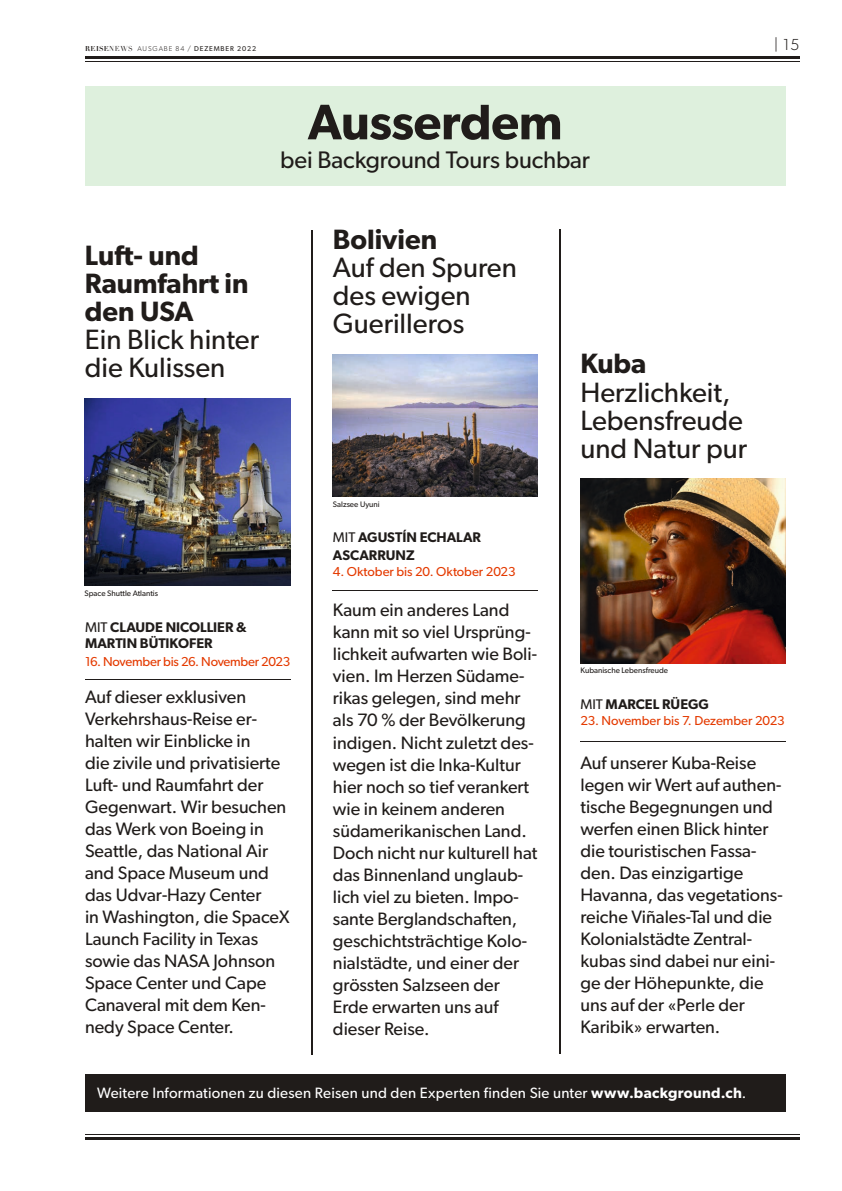
<style>
.page{position:relative;width:842px;height:1191px;background:#fff}
.page>*{position:absolute;margin:0;border:0;box-sizing:border-box;transform-origin:0 0}
.t1{font:600 50px "Gibson";letter-spacing:-.01em;color:#201c1a}
.t2{font:28px/28px "Gibson";color:#201c1a}
.t3{font:600 28px/28px "Gibson";color:#201c1a}
.t4{font:24px "Gibson";letter-spacing:-.005em;color:#201c1a}
.t5{font:18px/22px "Gibson";color:#201c1a}
.t6{font:300 16px "Gibson";color:#201c1a}
.t7{font:15px "Gibson";letter-spacing:.015em;color:#fff}
.t8{font:600 14px/16px "Gibson";color:#201c1a}
.t9{font:13px "Gibson";letter-spacing:-.015em;color:#e43a00}
.t10{font:8px "Gibson";color:#201c1a}
.t11{font:7px "Gibson";letter-spacing:.125em;color:#201c1a}
.s1{font-family:"Didot LT Pro";font-weight:700}
.s2{font-family:"Didot"}
.s3{font-weight:300}
.s4{font-weight:400}
.s5{font-weight:600}
</style>
<div class="page">
<hr style="left:85px;top:57px;width:714px;height:2px;background:#201c1a">
<hr style="left:85px;top:62px;width:714px;height:1px;background:#201c1a">
<hr style="left:85px;top:1137px;width:714px;height:2px;background:#201c1a">
<hr style="left:85px;top:1134px;width:714px;height:1px;background:#201c1a">
<div style="left:85px;top:1074px;width:700px;height:38px;background:#201c1a"></div>
<img style="left:581px;top:479px;width:204px;height:184px">
<img style="left:85px;top:398px;width:205px;height:187px">
<img style="left:333px;top:354px;width:204px;height:143px">
<hr style="left:559px;top:229px;width:1px;height:825px;background:#201c1a">
<hr style="left:311px;top:230px;width:1px;height:824px;background:#201c1a">
<hr style="left:85px;top:679px;width:205px;height:1px;background:#201c1a">
<hr style="left:332px;top:590px;width:205px;height:1px;background:#201c1a">
<hr style="left:580px;top:741px;width:205px;height:1px;background:#201c1a">
<div style="left:85px;top:87px;width:700px;height:99px;background:#def0dd"></div>
<p class="t11" style="left:85px;top:44px;width:173px"><span class="s1">REISE</span><span class="s2">NEWS</span> <span class="s3">AUSGABE 84 /</span> DEZEMBER 2022</p>
<p class="t6" style="left:774px;top:34px;width:27px">| 15</p>
<h2 class="t3" style="left:85px;top:241px;width:165px">Luft- und<br>Raumfahrt in den USA</h2>
<h2 class="t2" style="left:85px;top:325px;width:176px">Ein Blick hinter die Kulissen</h2>
<h1 class="t1" style="left:308px;top:92px;width:256px">Ausserdem</h1>
<h3 class="t4" style="left:280px;top:146px;width:311px">bei Background Tours buchbar</h3>
<h2 class="t3" style="left:333px;top:224px;width:106px">Bolivien</h2>
<h2 class="t2" style="left:333px;top:253px;width:185px">Auf den Spuren des ewigen<br>Guerilleros</h2>
<p class="t10" style="left:333px;top:499px;width:48px">Salzsee Uyuni</p>
<h2 class="t3" style="left:580px;top:349px;width:68px">Kuba</h2>
<h2 class="t2" style="left:580px;top:377px;width:168px">Herzlichkeit,<br>Lebensfreude und Natur pur</h2>
<p class="t8" style="left:333px;top:528px;width:150px;line-height:18px"><span class="s4">MIT</span> AGUSTÍN ECHALAR<br>ASCARRUNZ</p>
<p class="t9" style="left:333px;top:564px;width:184px">4. Oktober bis 20. Oktober 2023</p>
<p class="t5" style="left:333px;top:599px;width:206px">Kaum ein anderes Land kann mit so viel Ursprüng&shy;lichkeit aufwarten wie Boli&shy;vien. Im Herzen Südame&shy;rikas gelegen, sind mehr als 70 % der Bevölkerung indigen. Nicht zuletzt des&shy;wegen ist die Inka-Kultur hier noch so tief verankert wie in keinem anderen südamerikanischen Land.<br>Doch nicht nur kulturell hat das Binnenland unglaub&shy;lich viel zu bieten. Impo&shy;sante Berglandschaften, geschichtsträchtige Kolo&shy;nialstädte, und einer der grössten Salzseen der<br>Erde erwarten uns auf dieser Reise.</p>
<p class="t10" style="left:85px;top:588px;width:75px">Space Shuttle Atlantis</p>
<p class="t8" style="left:85px;top:619px;width:163px"><span class="s4">MIT</span> CLAUDE NICOLLIER &amp;<br>MARTIN BÜTIKOFER</p>
<p class="t9" style="left:85px;top:654px;width:207px">16. November bis 26. November 2023</p>
<p class="t5" style="left:85px;top:685px;width:206px">Auf dieser exklusiven<br>Verkehrshaus-Reise er&shy;halten wir Einblicke in<br>die zivile und privatisierte<br>Luft- und Raumfahrt der<br>Gegenwart. Wir besuchen das Werk von Boeing in<br>Seattle, das National Air and Space Museum und das Udvar-Hazy Center<br>in Washington, die SpaceX<br>Launch Facility in Texas sowie das NASA Johnson<br>Space Center und Cape<br>Canaveral mit dem Ken&shy;nedy Space Center.</p>
<p class="t8" style="left:580px;top:695px;width:130px"><span class="s4">MIT</span> MARCEL RÜEGG</p>
<p class="t10" style="left:581px;top:665px;width:89px">Kubanische Lebensfreude</p>
<p class="t9" style="left:580px;top:712px;width:206px">23. November bis 7. Dezember 2023</p>
<p class="t5" style="left:580px;top:751px;width:204px">Auf unserer Kuba-Reise legen wir Wert auf authen&shy;tische Begegnungen und werfen einen Blick hinter die touristischen Fassa&shy;den. Das einzigartige<br>Havanna, das vegetations&shy;reiche Viñales-Tal und die<br>Kolonialstädte Zentral&shy;kubas sind dabei nur eini&shy;ge der Höhepunkte, die uns auf der «Perle der<br>Karibik» erwarten.</p>
<p class="t7" style="left:97px;top:1083px;width:651px">Weitere Informationen zu diesen Reisen und den Experten finden Sie unter <span class="s5">www.background.ch</span>.</p>
</div>
